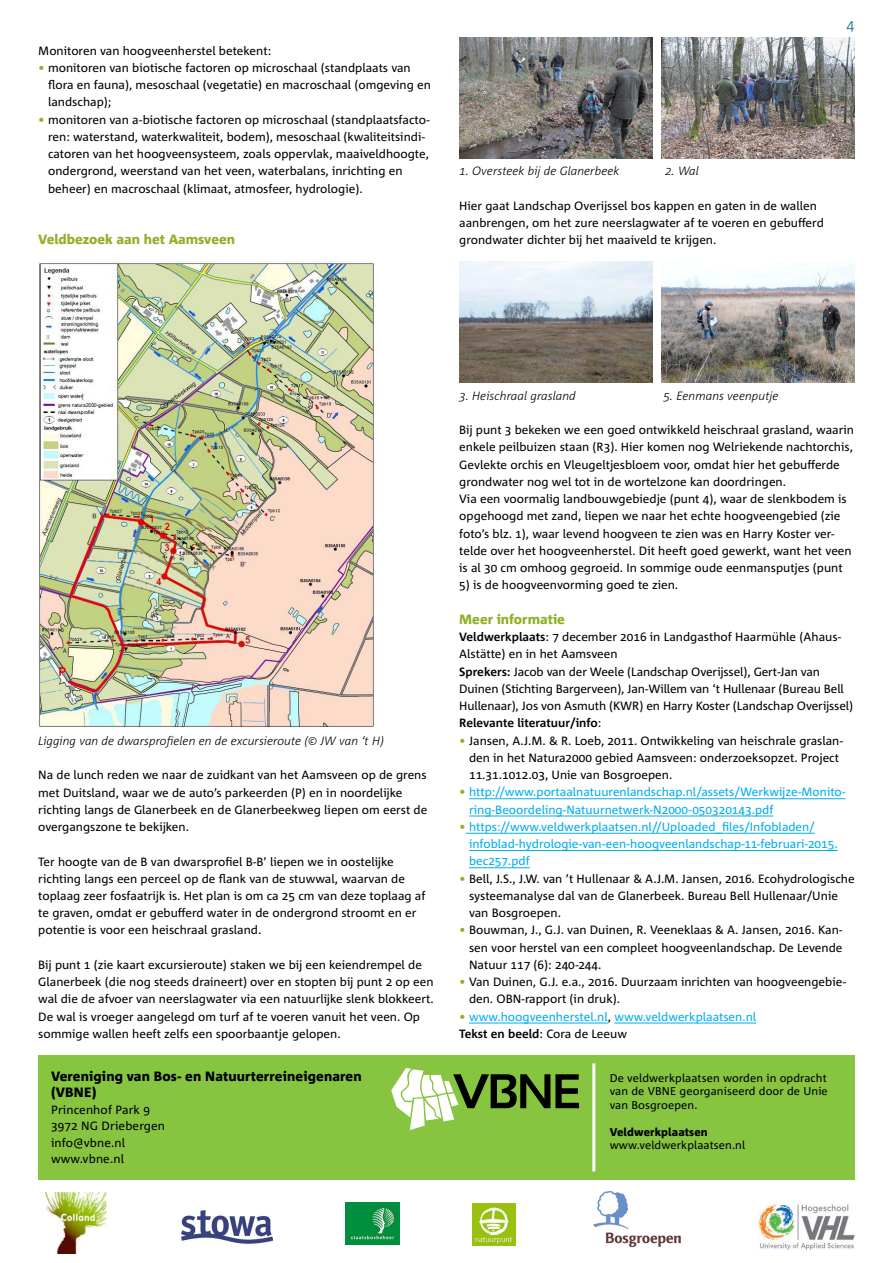
<style>
.page{position:relative;width:893px;height:1263px;background:#fff}
.page>*{position:absolute;margin:0;border:0;box-sizing:border-box;transform-origin:0 0}
.t1{font:300 15px "Corpid C1";color:#006d89}
.t2{font:800 13.5px/16.5px "Corpid C1";letter-spacing:.01em;color:#000}
.t3{font:800 13.5px "Corpid C1";color:#92af2a}
.t4{font:12px/17.2px "Corpid C1";color:#000}
.t5{font:12px/17.2px "Corpid C1";color:#00aeef}
.t6{font:italic 300 12px "Corpid C1";color:#000}
.t7{font:11.25px/13.5px "Corpid C1";letter-spacing:.01em;color:#000;text-align:justify}
.t8{font:800 11.25px "Corpid C1";letter-spacing:.01em;color:#000}
.s1{color:#92af2a}
.s2{font-weight:700}
.s3{color:#000}
.s4{font-weight:700;color:#000}
</style>
<div class="page">
<hr style="left:469px;top:798px;width:376px;height:1px;background:#00aeef">
<hr style="left:469px;top:816px;width:304px;height:1px;background:#00aeef">
<hr style="left:466px;top:833px;width:349px;height:1px;background:#00aeef">
<hr style="left:469px;top:850px;width:369px;height:1px;background:#00aeef">
<hr style="left:469px;top:867px;width:61px;height:1px;background:#00aeef">
<hr style="left:469px;top:1023px;width:139px;height:1px;background:#00aeef">
<hr style="left:614px;top:1023px;width:142px;height:1px;background:#00aeef">
<div style="left:38px;top:1055px;width:817px;height:125px;background:#87c540"></div>
<svg style="left:391px;top:1068px;width:188px;height:62px"></svg>
<hr style="left:592px;top:1063px;width:3px;height:108px;background:#fff">
<img style="left:44px;top:1192px;width:63px;height:61px">
<img style="left:346px;top:1202px;width:53px;height:43px">
<img style="left:758px;top:1202px;width:97px;height:47px">
<img style="left:593px;top:1191px;width:89px;height:57px">
<img style="left:181px;top:1210px;width:91px;height:34px">
<img style="left:473px;top:1203px;width:42px;height:42px">
<img style="left:459px;top:37px;width:194px;height:121px">
<img style="left:459px;top:262px;width:194px;height:120px">
<img style="left:661px;top:37px;width:194px;height:121px">
<img style="left:661px;top:262px;width:194px;height:120px">
<img style="left:38px;top:262px;width:336px;height:465px">
<p class="t4" style="left:38px;top:41px;width:234px">Monitoren van hoogveenherstel betekent:</p>
<p class="t4" style="left:48px;top:59px;width:384px;text-indent:-10px"><span class="s1">•</span> monitoren van biotische factoren op microschaal (standplaats van flora en fauna), mesoschaal (vegetatie) en macroschaal (omgeving en landschap);</p>
<p class="t4" style="left:48px;top:110px;width:383px;text-indent:-10px"><span class="s1">•</span> monitoren van a-biotische factoren op microschaal (standplaatsfacto&shy;ren: waterstand, waterkwaliteit, bodem), mesoschaal (kwaliteitsindi&shy;catoren van het hoogveensysteem, zoals oppervlak, maaiveldhoogte, ondergrond, weerstand van het veen, waterbalans, inrichting en beheer) en macroschaal (klimaat, atmosfeer, hydrologie).</p>
<p class="t3" style="left:38px;top:231px;width:198px">Veldbezoek aan het Aamsveen</p>
<p class="t1" style="left:846px;top:15px;width:10px">4</p>
<p class="t6" style="left:459px;top:164px;width:162px">1. Oversteek bij de Glanerbeek</p>
<p class="t6" style="left:665px;top:164px;width:35px">2. Wal</p>
<p class="t4" style="left:459px;top:197px;width:366px">Hier gaat Landschap Overijssel bos kappen en gaten in de wallen aanbrengen, om het zure neerslagwater af te voeren en gebufferd grondwater dichter bij het maaiveld te krijgen.</p>
<p class="t6" style="left:38px;top:733px;width:347px">Ligging van de dwarsprofielen en de excursieroute (© JW van ‘t H)</p>
<p class="t4" style="left:38px;top:766px;width:391px">Na de lunch reden we naar de zuidkant van het Aamsveen op de grens met Duitsland, waar we de auto’s parkeerden (P) en in noordelijke richting langs de Glanerbeek en de Glanerbeekweg liepen om eerst de overgangszone te bekijken.</p>
<p class="t4" style="left:38px;top:852px;width:389px">Ter hoogte van de B van dwarsprofiel B-B’ liepen we in oostelijke richting langs een perceel op de flank van de stuwwal, waarvan de toplaag zeer fosfaatrijk is. Het plan is om ca 25 cm van deze toplaag af te graven, omdat er gebufferd water in de ondergrond stroomt en er potentie is voor een heischraal grasland.</p>
<p class="t4" style="left:38px;top:956px;width:397px">Bij punt 1 (zie kaart excursieroute) staken we bij een keiendrempel de Glanerbeek (die nog steeds draineert) over en stopten bij punt 2 op een wal die de afvoer van neerslagwater via een natuurlijke slenk blokkeert.<br>De wal is vroeger aangelegd om turf af te voeren vanuit het veen. Op sommige wallen heeft zelfs een spoorbaantje gelopen.</p>
<p class="t2" style="left:51px;top:1067px;width:312px">Vereniging van Bos- en Natuurterreineigenaren (VBNE)</p>
<p class="t4" style="left:51px;top:1101px;width:116px;line-height:16.5px">Princenhof Park 9<br>3972 NG Driebergen info@vbne.nl www.vbne.nl</p>
<p class="t6" style="left:459px;top:388px;width:118px">3. Heischraal grasland</p>
<p class="t6" style="left:663px;top:388px;width:117px">5. Eenmans veenputje</p>
<p class="t4" style="left:459px;top:421px;width:396px">Bij punt 3 bekeken we een goed ontwikkeld heischraal grasland, waarin enkele peilbuizen staan (R3). Hier komen nog Welriekende nachtorchis, Gevlekte orchis en Vleugeltjesbloem voor, omdat hier het gebufferde grondwater nog wel tot in de wortelzone kan doordringen.<br>Via een voormalig landbouwgebiedje (punt 4), waar de slenkbodem is opgehoogd met zand, liepen we naar het echte hoogveengebied (zie foto’s blz. 1), waar levend hoogveen te zien was en Harry Koster ver&shy;telde over het hoogveenherstel. Dit heeft goed gewerkt, want het veen is al 30 cm omhoog gegroeid. In sommige oude eenmansputjes (punt</p>
<p class="t4" style="left:459px;top:576px;width:220px">5) is de hoogveenvorming goed te zien.</p>
<p class="t3" style="left:459px;top:611px;width:107px">Meer informatie</p>
<p class="t4" style="left:459px;top:628px;width:395px"><span class="s2">Veldwerkplaats</span>: 7 december 2016 in Landgasthof Haarmühle (Ahaus-Alstätte) en in het Aamsveen<br><span class="s2">Sprekers:</span> Jacob van der Weele (Landschap Overijssel), Gert-Jan van Duinen (Stichting Bargerveen), Jan-Willem van ‘t Hullenaar (Bureau Bell Hullenaar), Jos von Asmuth (KWR) en Harry Koster (Landschap Overijssel)<br><span class="s2">Relevante literatuur/info</span>:</p>
<p class="t4" style="left:469px;top:731px;width:375px;text-indent:-10px"><span class="s1">•</span> Jansen, A.J.M. &amp; R. Loeb, 2011. Ontwikkeling van heischrale graslan&shy;den in het Natura2000 gebied Aamsveen: onderzoeksopzet. Project<br>11.31.1012.03, Unie van Bosgroepen.</p>
<p class="t5" style="left:469px;top:783px;width:378px;text-indent:-10px"><span class="s1">•</span> http://www.portaalnatuurenlandschap.nl/assets/Werkwijze-Monito&shy;ring-Beoordeling-Natuurnetwerk-N2000-050320143.pdf</p>
<p class="t5" style="left:469px;top:818px;width:370px;text-indent:-10px"><span class="s1">•</span> https://www.veldwerkplaatsen.nl//Uploaded_files/Infobladen/ infoblad-hydrologie-van-een-hoogveenlandschap-11-februari-2015. bec257.pdf</p>
<p class="t4" style="left:469px;top:869px;width:387px;text-indent:-10px"><span class="s1">•</span> Bell, J.S., J.W. van ’t Hullenaar &amp; A.J.M. Jansen, 2016. Ecohydrologische systeemanalyse dal van de Glanerbeek. Bureau Bell Hullenaar/Unie van Bosgroepen.</p>
<p class="t4" style="left:469px;top:921px;width:375px;text-align:justify;text-indent:-10px"><span class="s1">•</span> Bouwman, J., G.J. van Duinen, R. Veeneklaas &amp; A. Jansen, 2016. Kan&shy;sen voor herstel van een compleet hoogveenlandschap. De Levende Natuur 117 (6): 240-244.</p>
<p class="t4" style="left:469px;top:973px;width:378px;text-indent:-10px"><span class="s1">•</span> Van Duinen, G.J. e.a., 2016. Duurzaam inrichten van hoogveengebie&shy;den. OBN-rapport (in druk).</p>
<p class="t5" style="left:459px;top:1007px;width:298px"><span class="s1">•</span> www.hoogveenherstel.nl<span class="s3">,</span> www.veldwerkplaatsen.nl<br><span class="s4">Tekst en beeld</span><span class="s3">: Cora de Leeuw</span></p>
<p class="t7" style="left:610px;top:1071px;width:220px">De veldwerkplaatsen worden in opdracht van de VBNE georganiseerd door de Unie van Bosgroepen.</p>
<p class="t8" style="left:610px;top:1125px;width:100px">Veldwerkplaatsen</p>
<p class="t7" style="left:610px;top:1138px;width:137px">www.veldwerkplaatsen.nl</p>
</div>
